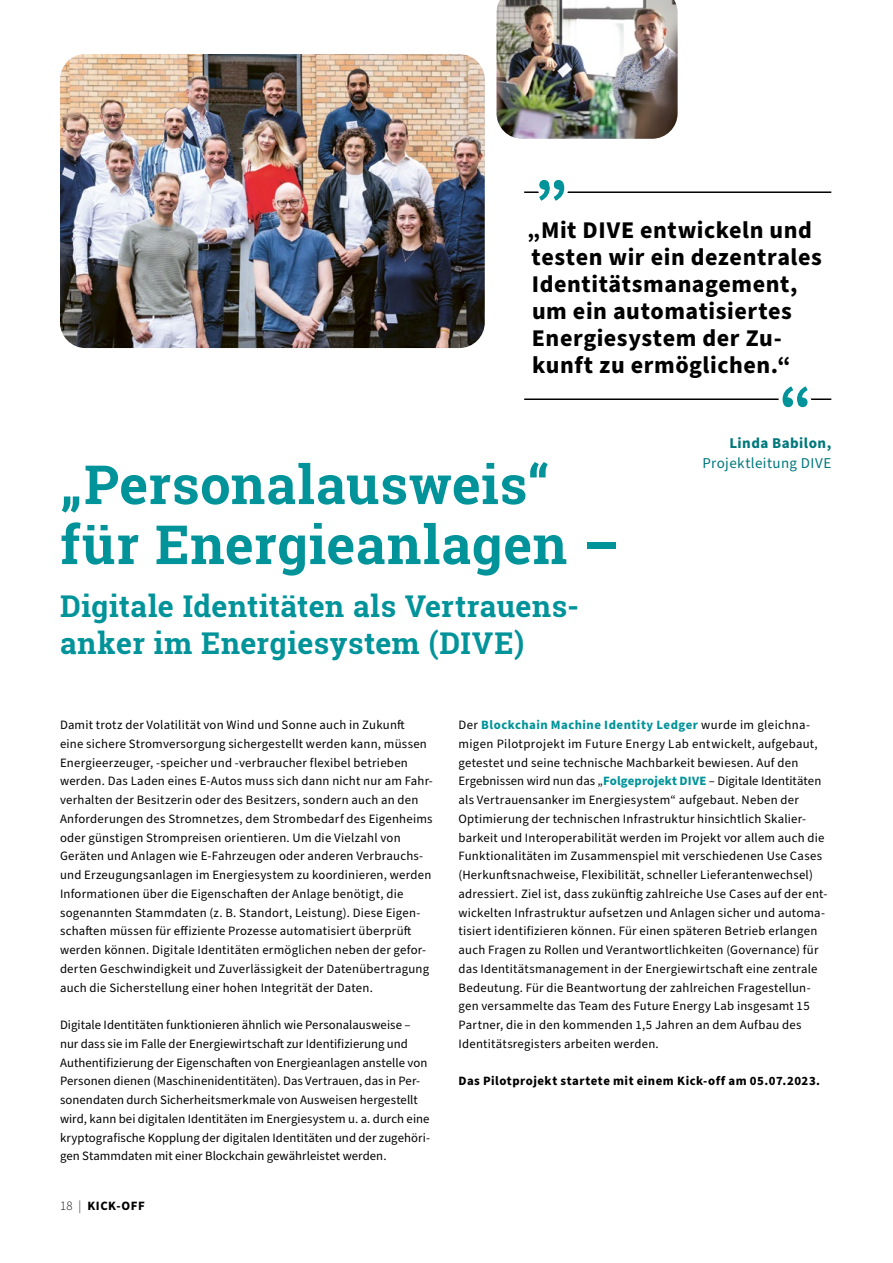
<style>
.page{position:relative;width:893px;height:1263px;background:#fff}
.page>*{position:absolute;margin:0;border:0;box-sizing:border-box;transform-origin:0 0}
.H1_Robotoslab{font:700 54px/60px "Roboto Slab";letter-spacing:.01em;color:#009399}
.H1_Robotoslab-2{font:700 30px/37.5px "Roboto Slab";letter-spacing:.015em;color:#009399}
.Zitat{font:700 24px/27px "Source Sans Pro";letter-spacing:.025em;color:#000}
.Einleitung{font:15px/20.2px "Source Sans Pro";letter-spacing:.025em;color:#00787c;text-align:right}
.t1{font:12.75px/18.8px "Source Sans Pro";letter-spacing:.015em;color:#000}
.t2{font:700 12.75px "Source Sans Pro";letter-spacing:.04em;color:#000}
.s1{font-weight:700}
.s2{font-weight:300}
.s3{font-weight:700;color:#009399}
</style>
<div class="page">
<img style="left:496px;top:0;width:182px;height:139px">
<img style="left:60px;top:54px;width:425px;height:294px">
<hr style="left:524px;top:191px;width:307px;height:2px;background:#000">
<hr style="left:524px;top:398px;width:307px;height:2px;background:#000">
<svg style="left:531px;top:179px;width:39px;height:22px"></svg>
<div style="left:767px;top:0;width:126px;height:1263px;background:#fff"></div>
<p class="Zitat" style="left:527px;top:217px;width:296px">„Mit DIVE entwickeln und testen wir ein dezentrales<br>Identitätsmanagement, um ein automatisiertes<br>Energiesystem der Zu&shy;kunft zu ermöglichen.“</p>
<p class="H1_Robotoslab" style="left:60px;top:454px;width:561px">„Personalausweis“ für Energieanlagen –</p>
<p class="H1_Robotoslab-2" style="left:60px;top:587px;width:521px">Digitale Identitäten als Vertrauens&shy;anker im Energiesystem (DIVE)</p>
<p class="Einleitung" style="left:702px;top:433px;width:130px"><span class="s1">Linda Babilon,<br></span>Projektleitung DIVE</p>
<p class="t1" style="left:60px;top:716px;width:374px">Damit trotz der Volatilität von Wind und Sonne auch in Zukunft<br>eine sichere Stromversorgung sichergestellt werden kann, müssen Energieerzeuger, -speicher und -verbraucher flexibel betrieben werden. Das Laden eines E-Autos muss sich dann nicht nur am Fahr&shy;verhalten der Besitzerin oder des Besitzers, sondern auch an den Anforderungen des Stromnetzes, dem Strombedarf des Eigenheims oder günstigen Strompreisen orientieren. Um die Vielzahl von Geräten und Anlagen wie E-Fahrzeugen oder anderen Verbrauchs&shy;und Erzeugungsanlagen im Energiesystem zu koordinieren, werden Informationen über die Eigenschaften der Anlage benötigt, die sogenannten Stammdaten (z. B. Standort, Leistung). Diese Eigen&shy;schaften müssen für effiziente Prozesse automatisiert überprüft werden können. Digitale Identitäten ermöglichen neben der gefor&shy;derten Geschwindigkeit und Zuverlässigkeit der Datenübertragung auch die Sicherstellung einer hohen Integrität der Daten.</p>
<p class="t1" style="left:60px;top:1016px;width:371px">Digitale Identitäten funktionieren ähnlich wie Personalausweise – nur dass sie im Falle der Energiewirtschaft zur Identifizierung und Authentifizierung der Eigenschaften von Energieanlagen anstelle von Personen dienen (Maschinenidentitäten). Das Vertrauen, das in Per&shy;sonendaten durch Sicherheitsmerkmale von Ausweisen hergestellt wird, kann bei digitalen Identitäten im Energiesystem u. a. durch eine kryptografische Kopplung der digitalen Identitäten und der zugehöri&shy;gen Stammdaten mit einer Blockchain gewährleistet werden.</p>
<p class="t2" style="left:60px;top:1197px;width:86px"><span class="s2">18 |</span> KICK-OFF</p>
<p class="t1" style="left:458px;top:716px;width:370px">Der <span class="s3">Blockchain Machine Identity Ledger</span> wurde im gleichna&shy;migen Pilotprojekt im Future Energy Lab entwickelt, aufgebaut, getestet und seine technische Machbarkeit bewiesen. Auf den Ergebnissen wird nun das „<span class="s3">Folgeprojekt DIVE</span> – Digitale Identitäten als Vertrauensanker im Energiesystem“ aufgebaut. Neben der Optimierung der technischen Infrastruktur hinsichtlich Skalier&shy;barkeit und Interoperabilität werden im Projekt vor allem auch die Funktionalitäten im Zusammenspiel mit verschiedenen Use Cases (Herkunftsnachweise, Flexibilität, schneller Lieferantenwechsel) adressiert. Ziel ist, dass zukünftig zahlreiche Use Cases auf der ent&shy;wickelten Infrastruktur aufsetzen und Anlagen sicher und automa&shy;tisiert identifizieren können. Für einen späteren Betrieb erlangen auch Fragen zu Rollen und Verantwortlichkeiten (Governance) für das Identitätsmanagement in der Energiewirtschaft eine zentrale Bedeutung. Für die Beantwortung der zahlreichen Fragestellun&shy;gen versammelte das Team des Future Energy Lab insgesamt 15<br>Partner, die in den kommenden 1,5 Jahren an dem Aufbau des Identitätsregisters arbeiten werden.</p>
<p class="t2" style="left:458px;top:1072px;width:363px">Das Pilotprojekt startete mit einem Kick-off am 05.07.2023.</p>
</div>
